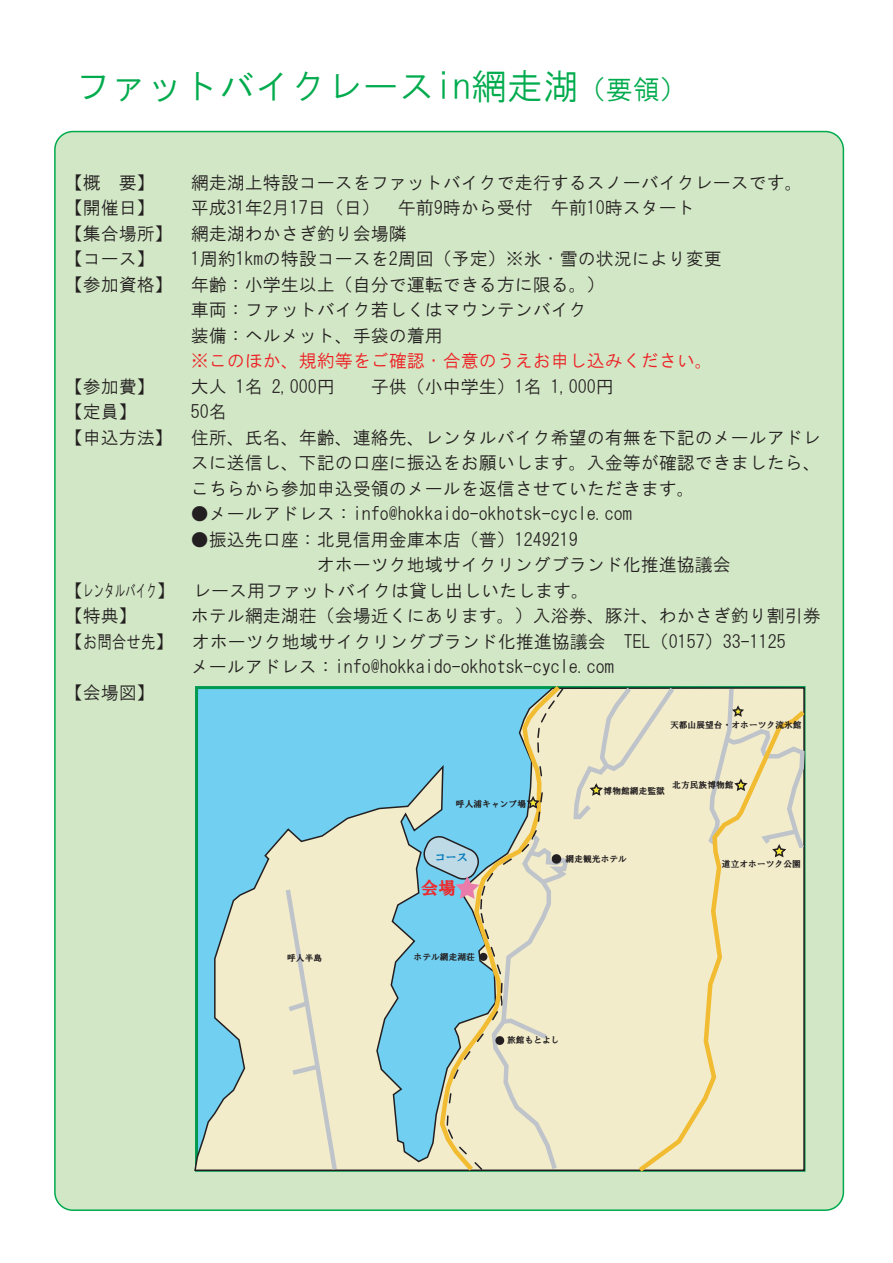
<style>
.page{position:relative;width:893px;height:1263px;background:#fff}
.page>*{position:absolute;margin:0;border:0;box-sizing:border-box;transform-origin:0 0}
.t1{font:36px "HG Gothic M";color:#00ab4d}
.t2{font:18px/25.5px "HG Gothic M";color:#231f20}
.t3{font:18px "HG Gothic M";color:#ee1d23}
.t4{font:17.55px "HGS Soei Presence EB";color:#ec2a2d}
.t5{font:10.95px "HGS Soei Presence EB";color:#007abb}
.t6{font:8.7px "HGS Soei Presence EB";color:#231f20}
.s1{font-size:27px}
</style>
<div class="page">
<div style="left:54px;top:131px;width:790px;height:1080px;background:#d2e7c5;border:2px solid #00aa4d;border-radius:18px"></div>
<svg style="left:194px;top:686px;width:511px;height:486px;background:#b4dbd4"></svg>
<svg style="left:437px;top:686px;width:128px;height:143px;background:#85d0e0"></svg>
<svg style="left:536px;top:687px;width:29px;height:65px;background:#d9d8b4"></svg>
<svg style="left:538px;top:765px;width:5px;height:12px"></svg>
<svg style="left:283px;top:885px;width:57px;height:287px;background:#ebe7c9"></svg>
<div style="left:634px;top:706px;width:172px;height:466px;background:#f2eccb"></div>
<svg style="left:705px;top:686px;width:101px;height:173px;background:#e2debc"></svg>
<svg style="left:571px;top:686px;width:107px;height:135px;background:#e7e4c6"></svg>
<svg style="left:525px;top:791px;width:19px;height:32px"></svg>
<svg style="left:422px;top:829px;width:149px;height:343px;background:#c5dacb"></svg>
<h1 class="t1" style="left:75px;top:68px;width:613px">ファットバイクレースin網走湖<span class="s1">（要領）</span></h1>
<p class="t2" style="left:65px;top:169px;width:92px">【概 要】</p>
<p class="t2" style="left:191px;top:169px;width:613px">網走湖上特設コースをファットバイクで走行するスノーバイクレースです。</p>
<p class="t2" style="left:65px;top:195px;width:92px">【開催日】</p>
<p class="t2" style="left:65px;top:195px;width:632px;text-indent:126px">平成31年2月17日（日） 午前9時から受付 午前10時スタート【集合場所】 網走湖わかさぎ釣り会場隣<br>【コース】</p>
<p class="t2" style="left:191px;top:246px;width:532px">1周約1kmの特設コースを2周回（予定）※氷・雪の状況により変更</p>
<p class="t2" style="left:65px;top:271px;width:542px">【参加資格】 年齢：小学生以上（自分で運転できる方に限る。）</p>
<p class="t2" style="left:191px;top:297px;width:397px">車両：ファットバイク若しくはマウンテンバイク</p>
<p class="t2" style="left:191px;top:322px;width:253px">装備：ヘルメット、手袋の着用</p>
<p class="t3" style="left:191px;top:352px;width:523px">※このほか、規約等をご確認・合意のうえお申し込みください。</p>
<p class="t2" style="left:65px;top:373px;width:92px">【参加費】</p>
<p class="t2" style="left:191px;top:373px;width:145px">大人 1名 2,000円</p>
<p class="t2" style="left:371px;top:373px;width:244px">子供（小中学生）1名 1,000円</p>
<p class="t2" style="left:65px;top:399px;width:74px">【定員】</p>
<p class="t2" style="left:191px;top:399px;width:37px">50名</p>
<p class="t2" style="left:65px;top:424px;width:758px">【申込方法】 住所、氏名、年齢、連絡先、レンタルバイク希望の有無を下記のメールアドレ</p>
<p class="t2" style="left:191px;top:450px;width:631px">スに送信し、下記の口座に振込をお願いします。入金等が確認できましたら、</p>
<p class="t2" style="left:191px;top:475px;width:505px">こちらから参加申込受領のメールを返信させていただきます。</p>
<p class="t2" style="left:191px;top:501px;width:442px">●メールアドレス：info@hokkaido-okhotsk-cycle.com</p>
<p class="t2" style="left:191px;top:526px;width:388px">●振込先口座：北見信用金庫本店（普）1249219</p>
<p class="t2" style="left:317px;top:552px;width:415px">オホーツク地域サイクリングブランド化推進協議会</p>
<p class="t2" style="left:65px;top:577px;width:526px">【レンタルバイク】 レース用ファットバイクは貸し出しいたします。</p>
<p class="t2" style="left:65px;top:603px;width:74px">【特典】</p>
<p class="t2" style="left:191px;top:603px;width:631px">ホテル網走湖荘（会場近くにあります。）入浴券、豚汁、わかさぎ釣り割引券</p>
<p class="t2" style="left:65px;top:628px;width:722px">【お問合せ先】 オホーツク地域サイクリングブランド化推進協議会 TEL（0157）33-1125</p>
<p class="t2" style="left:191px;top:654px;width:424px">メールアドレス：info@hokkaido-okhotsk-cycle.com</p>
<p class="t2" style="left:65px;top:679px;width:92px">【会場図】</p>
<p class="t6" style="left:670px;top:720px;width:133px">天都山展望台・オホーツク流氷館</p>
<p class="t6" style="left:456px;top:799px;width:72px">呼人浦キャンプ場</p>
<p class="t6" style="left:672px;top:780px;width:63px">北方民族博物館</p>
<p class="t6" style="left:604px;top:786px;width:63px">博物館網走監獄</p>
<p class="t5" style="left:435px;top:852px;width:34px">コース</p>
<p class="t6" style="left:566px;top:855px;width:63px">網走観光ホテル</p>
<p class="t4" style="left:421px;top:878px;width:37px">会場</p>
<p class="t6" style="left:287px;top:953px;width:37px">呼人半島</p>
<p class="t6" style="left:414px;top:952px;width:63px">ホテル網走湖荘</p>
<p class="t6" style="left:507px;top:1035px;width:54px">旅館もとよし</p>
<p class="t6" style="left:722px;top:860px;width:80px">道立オホーツク公園</p>
</div>
